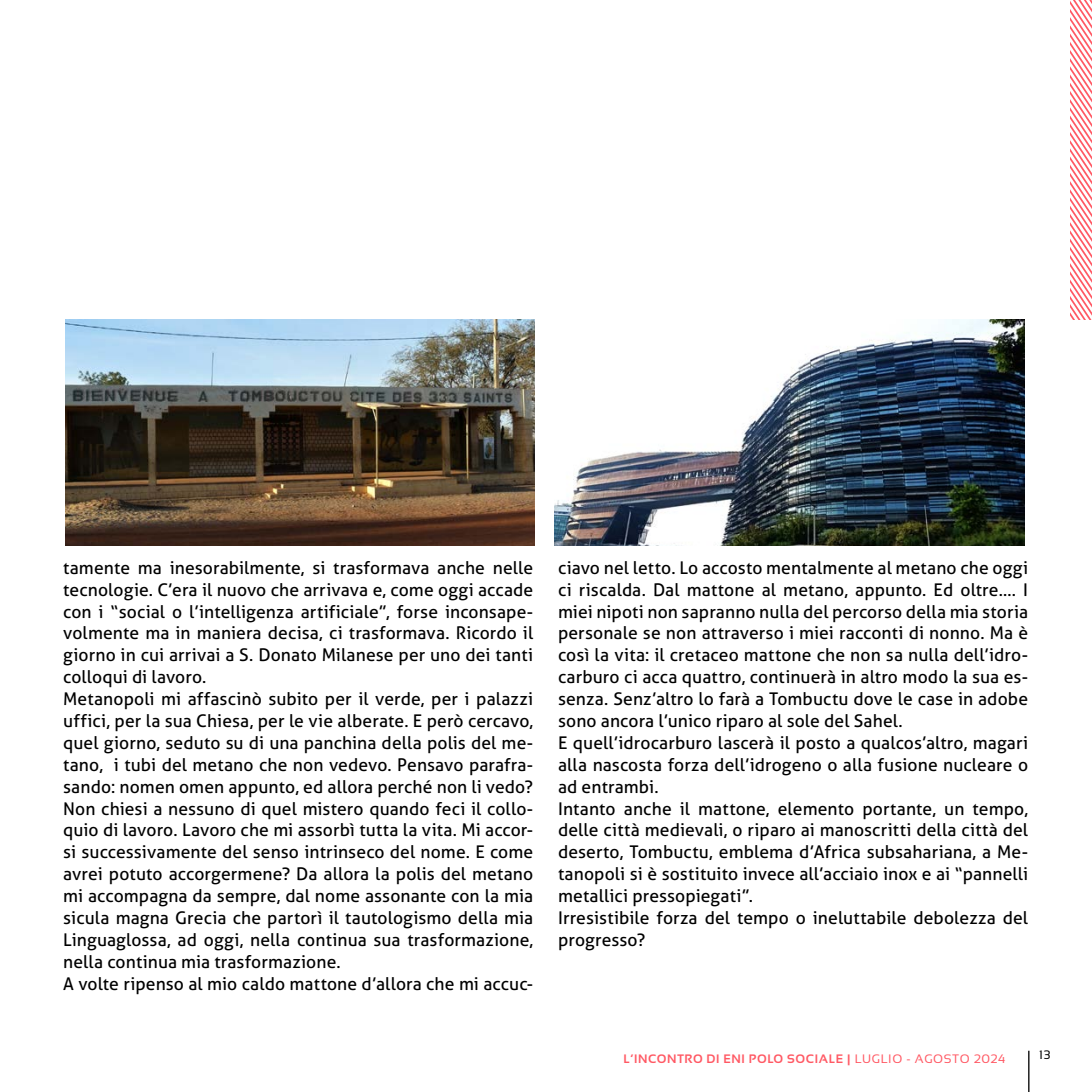
<style>
.page{position:relative;width:1092px;height:1092px;background:#fff}
.page>*{position:absolute;margin:0;border:0;box-sizing:border-box;transform-origin:0 0}
.t1{font:17.5px/21.9px "Aller";letter-spacing:.005em;color:#000}
.t2{font:700 12.25px "Sansation";letter-spacing:.05em;color:#ff5964}
.t3{font:12.25px "Sansation";color:#000}
.s1{font-weight:400}
</style>
<div class="page">
<hr style="left:1028px;top:1050px;width:1px;height:41px;background:#000">
<svg style="left:1070px;top:0;width:21px;height:319px"></svg>
<img style="left:65px;top:320px;width:470px;height:226px">
<img style="left:554px;top:320px;width:470px;height:226px">
<p class="t1" style="left:63px;top:556px;width:471px">tamente ma inesorabilmente, si trasformava anche nelle tecnologie. C’era il nuovo che arrivava e, come oggi accade con i “social o l’intelligenza artificiale”, forse inconsape&shy;volmente ma in maniera decisa, ci trasformava. Ricordo il giorno in cui arrivai a S. Donato Milanese per uno dei tanti colloqui di lavoro.<br>Metanopoli mi affascinò subito per il verde, per i palazzi uffici, per la sua Chiesa, per le vie alberate. E però cercavo, quel giorno, seduto su di una panchina della polis del me&shy;tano, i tubi del metano che non vedevo. Pensavo parafra&shy;sando: nomen omen appunto, ed allora perché non li vedo?<br>Non chiesi a nessuno di quel mistero quando feci il collo&shy;quio di lavoro. Lavoro che mi assorbì tutta la vita. Mi accor&shy;si successivamente del senso intrinseco del nome. E come avrei potuto accorgermene? Da allora la polis del metano mi accompagna da sempre, dal nome assonante con la mia sicula magna Grecia che partorì il tautologismo della mia Linguaglossa, ad oggi, nella continua sua trasformazione, nella continua mia trasformazione.<br>A volte ripenso al mio caldo mattone d’allora che mi accuc-</p>
<p class="t1" style="left:558px;top:556px;width:471px">ciavo nel letto. Lo accosto mentalmente al metano che oggi ci riscalda. Dal mattone al metano, appunto. Ed oltre…. I miei nipoti non sapranno nulla del percorso della mia storia personale se non attraverso i miei racconti di nonno. Ma è così la vita: il cretaceo mattone che non sa nulla dell’idro&shy;carburo ci acca quattro, continuerà in altro modo la sua es&shy;senza. Senz’altro lo farà a Tombuctu dove le case in adobe sono ancora l’unico riparo al sole del Sahel.<br>E quell’idrocarburo lascerà il posto a qualcos’altro, magari alla nascosta forza dell’idrogeno o alla fusione nucleare o ad entrambi.<br>Intanto anche il mattone, elemento portante, un tempo, delle città medievali, o riparo ai manoscritti della città del deserto, Tombuctu, emblema d’Africa subsahariana, a Me&shy;tanopoli si è sostituito invece all’acciaio inox e ai “pannelli metallici pressopiegati”.<br>Irresistibile forza del tempo o ineluttabile debolezza del progresso?</p>
<p class="t2" style="left:623px;top:1051px;width:384px">L’INCONTRO DI ENI POLO SOCIALE | <span class="s1">LUGLIO - AGOSTO 2024</span></p>
<p class="t3" style="left:1039px;top:1047px;width:13px">13</p>
</div>
